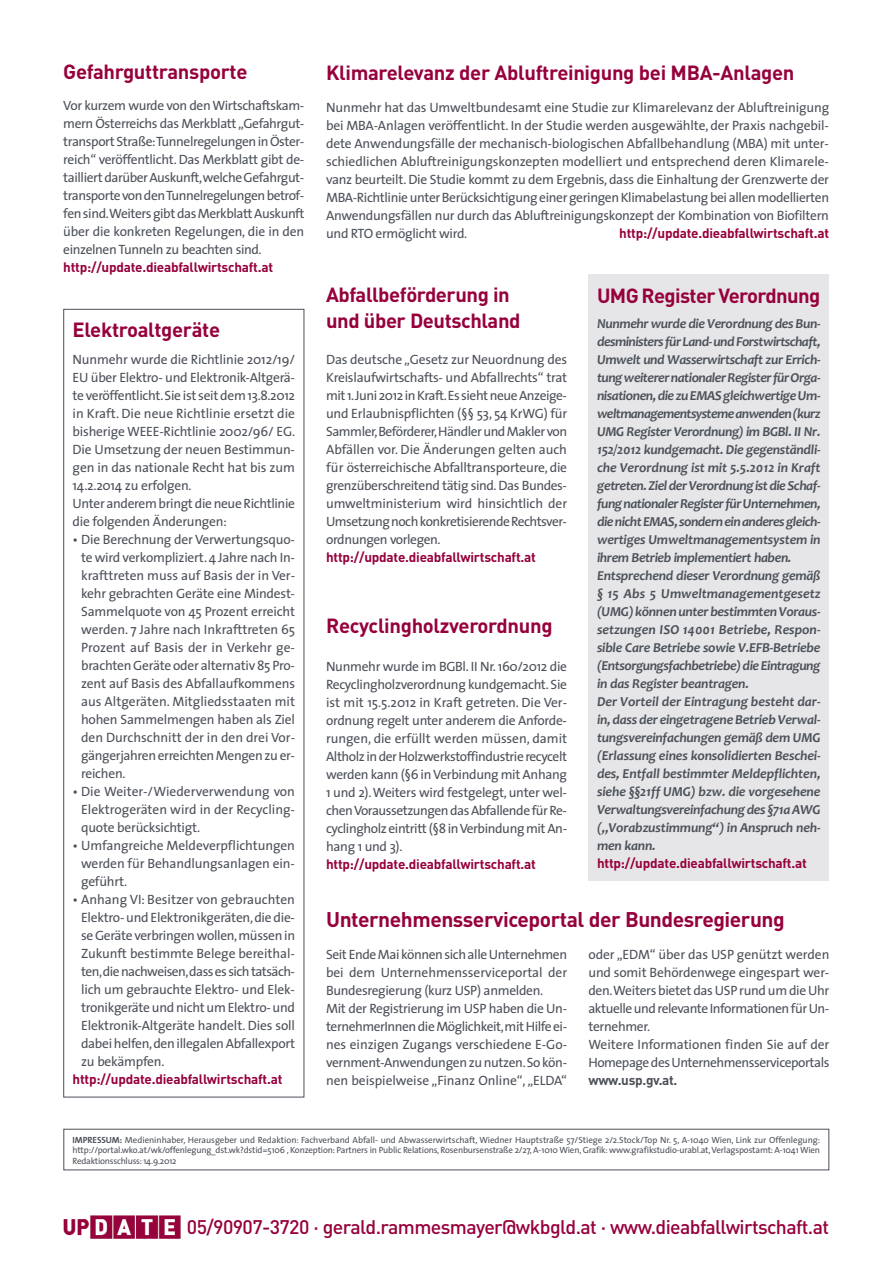
<style>
.page{position:relative;width:893px;height:1263px;background:#fff}
.page>*{position:absolute;margin:0;border:0;box-sizing:border-box;transform-origin:0 0}
.t1{font:700 21px "DIN";letter-spacing:-.02em;color:#96013c}
.t2{font:700 20.25px/25.5px "DIN";letter-spacing:-.015em;color:#96013c}
.t3{font:500 19.5px "DIN";letter-spacing:-.03em;color:#96013c}
.t4{font:italic 700 13.8px/18px "Candara";letter-spacing:-.02em;color:#4c5159}
.t5{font:13.5px/18px "The Sans";letter-spacing:-.025em;color:#4c5159;text-align:justify}
.t6{font:700 13.5px "DIN";letter-spacing:-.015em;color:#96013c}
.t7{font:700 13.5px "DIN";letter-spacing:-.02em;color:#4c5159}
.t8{font:9px/10.5px "The Sans";letter-spacing:-.025em;color:#4c5159;text-align:justify}
.s1{font-weight:700}
</style>
<div class="page">
<div style="left:63px;top:309px;width:241px;height:788px;border:1px solid #4c5159"></div>
<div style="left:64px;top:1129px;width:765px;height:41px;border:1px solid #4c5159"></div>
<img style="left:63px;top:1215px;width:118px;height:24px">
<div style="left:588px;top:274px;width:241px;height:607px;background:#e6e6e8"></div>
<h2 class="t2" style="left:63px;top:61px;width:186px">Gefahrguttransporte</h2>
<p class="t5" style="left:63px;top:98px;width:243px">Vor kurzem wurde von den Wirtschaftskam&shy;mern Österreichs das Merkblatt „Gefahrgut&shy;transport Straße: Tunnelregelungen in Öster&shy;reich“ veröffentlicht. Das Merkblatt gibt de&shy;tailliert darüber Auskunft,welche Gefahrgut&shy;transporte von den Tunnelregelungen betrof&shy;fen sind. Weiters gibt das Merkblatt Auskunft über die konkreten Regelungen, die in den einzelnen Tunneln zu beachten sind.</p>
<p class="t6" style="left:63px;top:263px;width:211px">http://update.dieabfallwirtschaft.at</p>
<h2 class="t2" style="left:73px;top:319px;width:149px">Elektroaltgeräte</h2>
<p class="t5" style="left:73px;top:352px;width:224px;text-align:left">Nunmehr wurde die Richtlinie 2012/19/ EU über Elektro- und Elektronik-Altgerä - te veröffentlicht. Sie ist seit dem 13.8.2012 in Kraft. Die neue Richtlinie ersetzt die bisherige WEEE-Richtlinie 2002/96/ EG.<br>Die Umsetzung der neuen Bestimmun&shy;gen in das nationale Recht hat bis zum 14.2.2014 zu erfolgen.<br>Unter anderem bringt die neue Richtlinie die folgenden Änderungen:</p>
<p class="t5" style="left:81px;top:532px;width:216px;text-indent:-9px">• Die Berechnung der Verwertungsquo&shy;te wird verkompliziert. 4 Jahre nach In&shy;krafttreten muss auf Basis der in Ver&shy;kehr gebrachten Geräte eine Mindest-Sammelquote von 45 Prozent erreicht werden. 7 Jahre nach Inkrafttreten 65<br>Prozent auf Basis der in Verkehr ge&shy;brachten Geräte oder alternativ 85 Pro&shy;zent auf Basis des Abfallaufkommens aus Altgeräten. Mitgliedsstaaten mit hohen Sammelmengen haben als Ziel den Durchschnitt der in den drei Vor&shy;gängerjahren erreichten Mengen zu er&shy;reichen.</p>
<p class="t5" style="left:81px;top:784px;width:215px;text-indent:-9px">• Die Weiter-/Wiederverwendung von Elektrogeräten wird in der Recycling&shy;quote berücksichtigt.</p>
<p class="t5" style="left:81px;top:838px;width:215px;text-indent:-9px">• Umfangreiche Meldeverpflichtungen werden für Behandlungsanlagen ein&shy;geführt.</p>
<p class="t5" style="left:81px;top:892px;width:215px;text-indent:-9px">• Anhang VI: Besitzer von gebrauchten Elektro- und Elektronikgeräten, die die&shy;se Geräte verbringen wollen, müssen in Zukunft bestimmte Belege bereithal&shy;ten,die nachweisen,dass es sich tatsäch&shy;lich um gebrauchte Elektro- und Elek&shy;tronikgeräte und nicht um Elektro- und Elektronik-Altgeräte handelt. Dies soll dabei helfen, den illegalen Abfallexport zu bekämpfen.</p>
<p class="t6" style="left:73px;top:1074px;width:211px">http://update.dieabfallwirtschaft.at</p>
<h2 class="t2" style="left:326px;top:62px;width:470px">Klimarelevanz der Abluftreinigung bei MBA-Anlagen</h2>
<p class="t5" style="left:326px;top:100px;width:505px">Nunmehr hat das Umweltbundesamt eine Studie zur Klimarelevanz der Abluftreinigung bei MBA-Anlagen veröffentlicht. In der Studie werden ausgewählte, der Praxis nachgebil&shy;dete Anwendungsfälle der mechanisch-biologischen Abfallbehandlung (MBA) mit unter&shy;schiedlichen Abluftreinigungskonzepten modelliert und entsprechend deren Klimarele&shy;vanz beurteilt. Die Studie kommt zu dem Ergebnis, dass die Einhaltung der Grenzwerte der MBA-Richtlinie unter Berücksichtigung einer geringen Klimabelastung bei allen modellierten Anwendungsfällen nur durch das Abluftreinigungskonzept der Kombination von Biofiltern und RTO ermöglicht wird.</p>
<p class="t6" style="left:619px;top:228px;width:211px">http://update.dieabfallwirtschaft.at</p>
<h2 class="t2" style="left:326px;top:284px;width:196px">Abfallbeförderung in und über Deutschland</h2>
<p class="t5" style="left:326px;top:352px;width:243px">Das deutsche „Gesetz zur Neuordnung des Kreislaufwirtschafts- und Abfallrechts“ trat mit 1. Juni 2012 in Kraft. Es sieht neue Anzeige&shy;und Erlaubnispflichten (§§ 53, 54 KrWG) für Sammler,Beförderer,Händler und Makler von Abfällen vor. Die Änderungen gelten auch für österreichische Abfalltransporteure, die grenzüberschreitend tätig sind. Das Bundes&shy;umweltministerium wird hinsichtlich der Umsetzung noch konkretisierende Rechtsver&shy;ordnungen vorlegen.</p>
<p class="t6" style="left:326px;top:552px;width:211px">http://update.dieabfallwirtschaft.at</p>
<h2 class="t2" style="left:326px;top:615px;width:228px">Recyclingholzverordnung</h2>
<p class="t5" style="left:326px;top:658px;width:242px">Nunmehr wurde im BGBl. II Nr. 160/2012 die Recyclingholzverordnung kundgemacht. Sie ist mit 15.5.2012 in Kraft getreten. Die Ver&shy;ordnung regelt unter anderem die Anforde&shy;rungen, die erfüllt werden müssen, damit Altholz in der Holzwerkstoffindustrie recycelt werden kann (§6 in Verbindung mit Anhang 1 und 2). Weiters wird festgelegt, unter wel&shy;chen Voraussetzungen das Abfallende für Re&shy;cyclingholz eintritt (§8 in Verbindung mit An&shy;hang 1 und 3).</p>
<p class="t6" style="left:326px;top:859px;width:211px">http://update.dieabfallwirtschaft.at</p>
<h2 class="t2" style="left:597px;top:285px;width:225px">UMG Register Verordnung</h2>
<p class="t4" style="left:597px;top:316px;width:225px">Nunmehr wurde die Verordnung des Bun&shy;desministers für Land- und Forstwirtschaft, Umwelt und Wasserwirtschaft zur Errich&shy;tung weiterer nationaler Register für Orga&shy;nisationen, die zu EMAS gleichwertige Um&shy;weltmanagementsysteme an wenden (kurz UMG Register Verordnung) im BGBl. II Nr.<br>152/2012 kundgemacht. Die gegenständli&shy;che Verordnung ist mit 5.5.2012 in Kraft getreten. Ziel der Verordnung ist die Schaf&shy;fung nationaler Register für Unternehmen, die nicht EMAS, sondern ein anderes gleich&shy;wertiges Umweltmanagementsystem in ihrem Betrieb implementiert haben.<br>Entsprechend dieser Verordnung gemäß § 15 Abs 5 Umweltmanagementgesetz (UMG) können unter bestimmten Voraus&shy;setzungen ISO 14001 Betriebe, Respon - sible Care Betriebe sowie V.EFB-Betriebe (Entsorgungsfachbetriebe) die Eintragung in das Register beantragen.<br>Der Vorteil der Eintragung besteht dar&shy;in, dass der eingetragene Betrieb Verwal&shy;tungsvereinfachungen gemäß dem UMG (Erlassung eines konsolidierten Beschei&shy;des, Entfall bestimmter Meldepflichten, siehe §§21ff UMG) bzw. die vorgesehene Verwaltungsvereinfachung des §71a AWG („Vorabzustimmung“) in Anspruch neh&shy;men kann.</p>
<p class="t6" style="left:597px;top:859px;width:211px">http://update.dieabfallwirtschaft.at</p>
<h1 class="t1" style="left:326px;top:912px;width:460px">Unternehmensserviceportal der Bundesregierung</h1>
<p class="t5" style="left:326px;top:946px;width:243px;text-align:left">Seit Ende Mai können sich alle Unternehmen bei dem Unternehmensserviceportal der Bundesregierung (kurz USP) anmelden.<br>Mit der Registrierung im USP haben die Un&shy;ternehmerInnen die Möglichkeit, mit Hilfe ei&shy;nes einzigen Zugangs verschiedene E-Go&shy;vernment-Anwendungen zu nutzen. So kön&shy;nen beispielweise „Finanz Online“, „ELDA“</p>
<p class="t5" style="left:588px;top:946px;width:243px;text-align:left">oder „EDM“ über das USP genützt werden und somit Behördenwege eingespart wer&shy;den. Weiters bietet das USP rund um die Uhr aktuelle und relevante Informationen für Un&shy;ternehmer.<br>Weitere Informationen finden Sie auf der Homepage des Unternehmensserviceportals</p>
<p class="t7" style="left:588px;top:1075px;width:91px">www.usp.gv.at.</p>
<p class="t8" style="left:73px;top:1135px;width:749px"><span class="s1">IMPRESSUM:</span> Medieninhaber, Herausgeber und Redaktion: Fachverband Abfall- und Abwasserwirtschaft, Wiedner Hauptstraße 57/Stiege 2/2.Stock/Top Nr. 5, A-1040 Wien, Link zur Offenlegung: http://portal.wko.at/wk/offenlegung_dst.wk?dstid=5106 , Konzeption: Partners in Public Relations, Rosenbursenstraße 2/27, A-1010 Wien, Grafik: www.grafikstudio-urabl.at, Verlagspostamt: A-1041 Wien Redaktionsschluss: 14.9.2012</p>
<h3 class="t3" style="left:187px;top:1220px;width:644px">05/90907-3720 · gerald.rammesmayer@wkbgld.at · www.dieabfallwirtschaft.at</h3>
</div>
